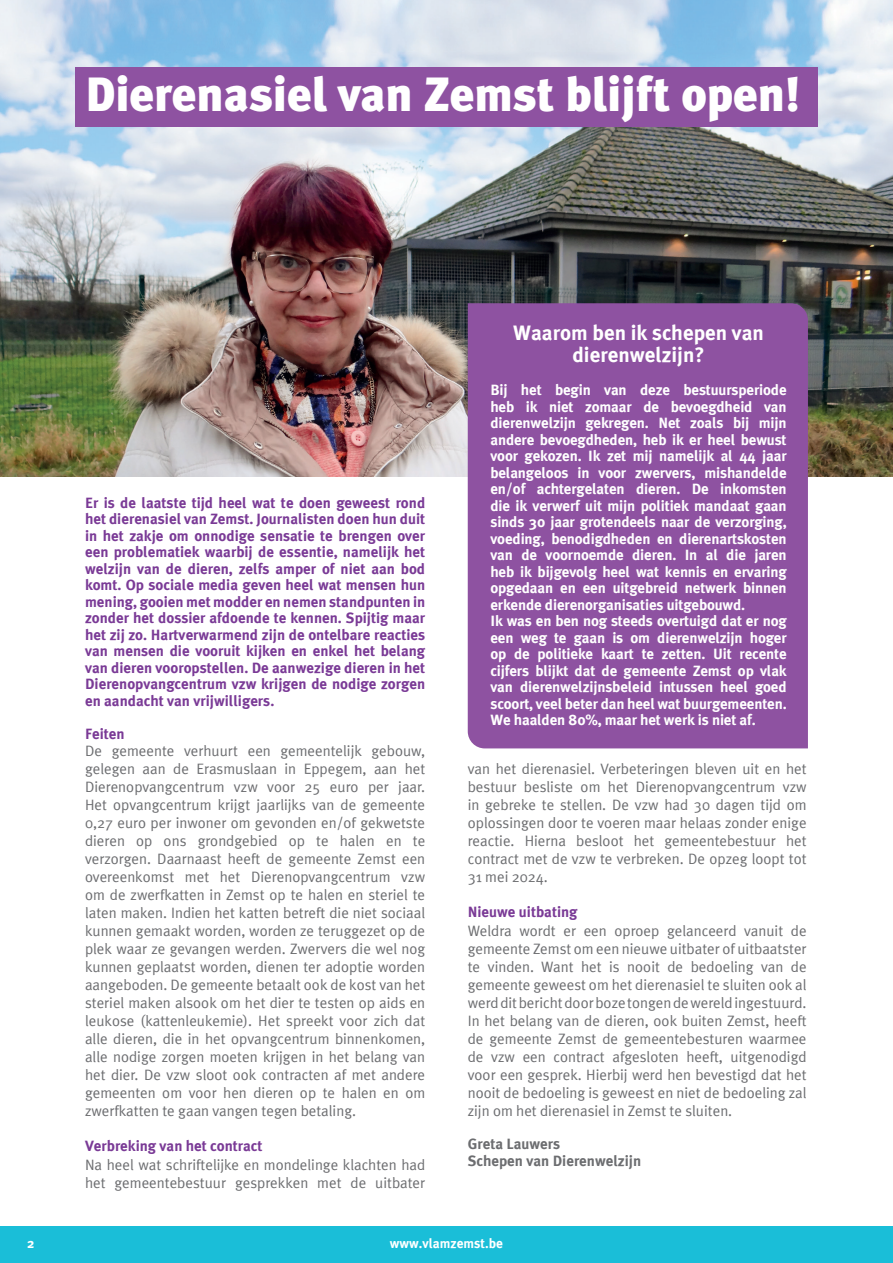
<style>
.page{position:relative;width:893px;height:1263px;background:#fff}
.page>*{position:absolute;margin:0;border:0;box-sizing:border-box;transform-origin:0 0}
.t1{font:900 48px "Meta Plus";color:#fff}
.t2{font:700 21px/22.5px "Meta Plus";color:#fff;text-align:center}
.t3{font:15px/18px "Meta Plus";color:#6c6d70;text-align:justify}
.t4{font:700 15px/16.5px "Meta Plus";letter-spacing:-.01em;color:#fff}
.t5{font:700 15px/16.5px "Meta Plus";color:#7a3a96;text-align:justify}
.t6{font:700 15px/16.5px "Meta Plus";color:#6c6d70}
.t7{font:700 13.5px "Meta Plus";color:#fff}
</style>
<div class="page">
<img style="left:0;top:0;width:893px;height:476px">
<div style="left:75px;top:67px;width:743px;height:59px;background:#8e52a1"></div>
<div style="left:468px;top:303px;width:340px;height:445px;background:#8e52a1"></div>
<div style="left:0;top:1226px;width:893px;height:37px;background:#1abed8"></div>
<h1 class="t1" style="left:85px;top:66px;width:717px">Dierenasiel van Zemst blijft open!</h1>
<p class="t5" style="left:85px;top:494px;width:342px">Er is de laatste tijd heel wat te doen geweest rond het dierenasiel van Zemst. Journalisten doen hun duit in het zakje om onnodige sensatie te brengen over een problematiek waarbij de essentie, namelijk het welzijn van de dieren, zelfs amper of niet aan bod komt. Op sociale media geven heel wat mensen hun mening, gooien met modder en nemen standpunten in zonder het dossier afdoende te kennen. Spijtig maar het zij zo. Hartverwarmend zijn de ontelbare reacties van mensen die vooruit kijken en enkel het belang van dieren vooropstellen. De aanwezige dieren in het Dierenopvangcentrum vzw krijgen de nodige zorgen en aandacht van vrijwilligers.</p>
<p class="t5" style="left:85px;top:725px;width:41px">Feiten</p>
<p class="t3" style="left:85px;top:742px;width:342px">De gemeente verhuurt een gemeentelijk gebouw, gelegen aan de Erasmuslaan in Eppegem, aan het Dierenopvangcentrum vzw voor 25 euro per jaar.<br>Het opvangcentrum krijgt jaarlijks van de gemeente 0,27 euro per inwoner om gevonden en/of gekwetste dieren op ons grondgebied op te halen en te verzorgen. Daarnaast heeft de gemeente Zemst een overeenkomst met het Dierenopvangcentrum vzw om de zwerfkatten in Zemst op te halen en steriel te laten maken. Indien het katten betreft die niet sociaal kunnen gemaakt worden, worden ze teruggezet op de plek waar ze gevangen werden. Zwervers die wel nog kunnen geplaatst worden, dienen ter adoptie worden aangeboden. De gemeente betaalt ook de kost van het steriel maken alsook om het dier te testen op aids en leukose (kattenleukemie). Het spreekt voor zich dat alle dieren, die in het opvangcentrum binnenkomen, alle nodige zorgen moeten krijgen in het belang van het dier. De vzw sloot ook contracten af met andere gemeenten om voor hen dieren op te halen en om zwerfkatten te gaan vangen tegen betaling.</p>
<p class="t5" style="left:85px;top:1137px;width:179px">Verbreking van het contract</p>
<p class="t3" style="left:85px;top:1156px;width:342px">Na heel wat schriftelijke en mondelinge klachten had het gemeentebestuur gesprekken met de uitbater</p>
<h2 class="t2" style="left:513px;top:321px;width:252px">Waarom ben ik schepen van dierenwelzijn?</h2>
<p class="t4" style="left:490px;top:382px;width:298px">Bij het begin van deze bestuursperiode heb ik niet zomaar de bevoegdheid van dierenwelzijn gekregen. Net zoals bij mijn andere bevoegdheden, heb ik er heel bewust voor gekozen. Ik zet mij namelijk al 44 jaar belangeloos in voor zwervers, mishandelde en/of achtergelaten dieren. De inkomsten die ik verwerf uit mijn politiek mandaat gaan sinds 30 jaar grotendeels naar de verzorging, voeding, benodigdheden en dierenartskosten van de voornoemde dieren. In al die jaren heb ik bijgevolg heel wat kennis en ervaring opgedaan en een uitgebreid netwerk binnen erkende dierenorganisaties uitgebouwd.<br>Ik was en ben nog steeds overtuigd dat er nog een weg te gaan is om dierenwelzijn hoger op de politieke kaart te zetten. Uit recente cijfers blijkt dat de gemeente Zemst op vlak van dierenwelzijnsbeleid intussen heel goed scoort, veel beter dan heel wat buurgemeenten.<br>We haalden 80%, maar het werk is niet af.</p>
<p class="t3" style="left:468px;top:760px;width:340px">van het dierenasiel. Verbeteringen bleven uit en het bestuur besliste om het Dierenopvangcentrum vzw in gebreke te stellen. De vzw had 30 dagen tijd om oplossingen door te voeren maar helaas zonder enige reactie. Hierna besloot het gemeentebestuur het contract met de vzw te verbreken. De opzeg loopt tot 31 mei 2024.</p>
<p class="t5" style="left:468px;top:903px;width:111px">Nieuwe uitbating</p>
<p class="t3" style="left:468px;top:922px;width:340px">Weldra wordt er een oproep gelanceerd vanuit de gemeente Zemst om een nieuwe uitbater of uitbaatster te vinden. Want het is nooit de bedoeling van de gemeente geweest om het dierenasiel te sluiten ook al werd dit bericht door boze tongen de wereld ingestuurd.<br>In het belang van de dieren, ook buiten Zemst, heeft de gemeente Zemst de gemeentebesturen waarmee de vzw een contract afgesloten heeft, uitgenodigd voor een gesprek. Hierbij werd hen bevestigd dat het nooit de bedoeling is geweest en niet de bedoeling zal zijn om het dierenasiel in Zemst te sluiten.</p>
<p class="t6" style="left:468px;top:1136px;width:175px">Greta Lauwers<br>Schepen van Dierenwelzijn</p>
<p class="t7" style="left:27px;top:1235px;width:9px">2</p>
<p class="t7" style="left:390px;top:1235px;width:114px">www.vlamzemst.be</p>
</div>
